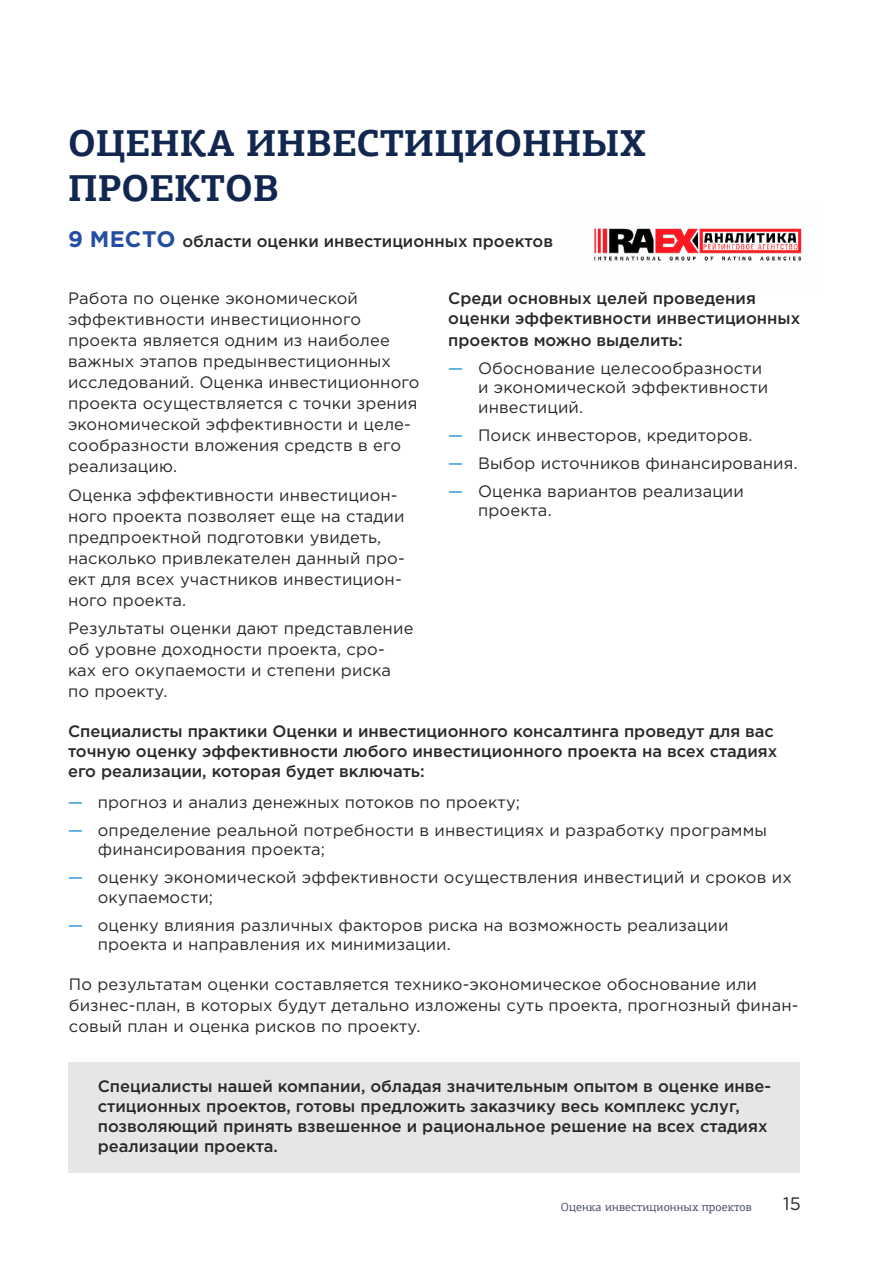
<style>
.page{position:relative;width:893px;height:1263px;background:#fff}
.page>*{position:absolute;margin:0;border:0;box-sizing:border-box;transform-origin:0 0}
.t1{font:700 37.5px/45px "PF Agora Slab Pro";letter-spacing:.005em;color:#112750}
.t2{font:18px "Gotham Pro";color:#292829}
.t3{font:16.5px/21px "Gotham Pro";letter-spacing:.01em;color:#292829}
.t4{font:500 16.5px/19.8px "Gotham Pro";color:#292829}
.t5{font:12px "PF Agora Slab Pro";letter-spacing:.01em;color:#4a5174}
.s1{font-weight:700;font-size:22.5px;color:#244ea2}
.s2{font-weight:500;color:#5eaee0}
</style>
<div class="page">
<div style="left:68px;top:1062px;width:731px;height:111px;background:#e6e6e6"></div>
<img style="left:594px;top:228px;width:208px;height:33px">
<h1 class="t1" style="left:68px;top:121px;width:580px">Оценка инвестиционных проектов</h1>
<p class="t4" style="left:68px;top:231px;width:486px"><span class="s1">9 М ЕСТО</span> области оценки инвестиционных проектов</p>
<p class="t3" style="left:68px;top:288px;width:353px">Работа по оценке экономической эффективности инвестиционного проекта является одним из наиболее важных этапов предынвестиционных исследований. Оценка инвестиционного проекта осуществляется с точки зрения экономической эффективности и целе&shy;сообразности вложения средств в его реализацию.</p>
<p class="t3" style="left:68px;top:484px;width:338px">Оценка эффективности инвестицион&shy;ного проекта позволяет еще на стадии предпроектной подготовки увидеть, насколько привлекателен данный про&shy;ект для всех участников инвестицион&shy;ного проекта.</p>
<p class="t3" style="left:68px;top:618px;width:347px">Результаты оценки дают представление об уровне доходности проекта, сро&shy;ках его окупаемости и степени риска по проекту.</p>
<p class="t4" style="left:448px;top:288px;width:353px">Среди основных целей проведения оценки эффективности инвестиционных</p>
<p class="t4" style="left:448px;top:329px;width:236px">проектов можно выделить:</p>
<p class="t3" style="left:478px;top:358px;width:292px;line-height:19.5px;text-indent:-30px"><span class="s2">—</span> Обоснование целесообразности и экономической эффективности инвестиций.</p>
<p class="t3" style="left:448px;top:424px;width:306px"><span class="s2">—</span> Поиск инвесторов, кредиторов.</p>
<p class="t3" style="left:448px;top:452px;width:351px"><span class="s2">—</span> Выбор источников финансирования.</p>
<p class="t3" style="left:478px;top:481px;width:267px;line-height:19.5px;text-indent:-30px"><span class="s2">—</span> Оценка вариантов реализации проекта.</p>
<p class="t4" style="left:68px;top:721px;width:711px">Специалисты практики Оценки и инвестиционного консалтинга проведут для вас точную оценку эффективности любого инвестиционного проекта на всех стадиях его реализации, которая будет включать:</p>
<p class="t3" style="left:68px;top:791px;width:454px"><span class="s2">—</span> прогноз и анализ денежных потоков по проекту;</p>
<p class="t3" style="left:98px;top:820px;width:671px;line-height:19.5px;text-indent:-30px"><span class="s2">—</span> определение реальной потребности в инвестициях и разработку программы финансирования проекта;</p>
<p class="t3" style="left:98px;top:868px;width:695px;line-height:19.5px;text-indent:-30px"><span class="s2">—</span> оценку экономической эффективности осуществления инвестиций и сроков их окупаемости;</p>
<p class="t3" style="left:98px;top:915px;width:632px;line-height:19.5px;text-indent:-30px"><span class="s2">—</span> оценку влияния различных факторов риска на возможность реализации проекта и направления их минимизации.</p>
<p class="t3" style="left:69px;top:973px;width:731px">По результатам оценки составляется технико-экономическое обоснование или бизнес-план, в которых будут детально изложены суть проекта, прогнозный финан&shy;совый план и оценка рисков по проекту.</p>
<p class="t4" style="left:98px;top:1076px;width:675px">Специалисты нашей компании, обладая значительным опытом в оценке инве&shy;стиционных проектов, готовы предложить заказчику весь комплекс услуг, позволяющий принять взвешенное и рациональное решение на всех стадиях реализации проекта.</p>
<p class="t5" style="left:561px;top:1199px;width:192px">Оценка инвестиционных проектов</p>
<p class="t2" style="left:783px;top:1194px;width:19px">15</p>
</div>
